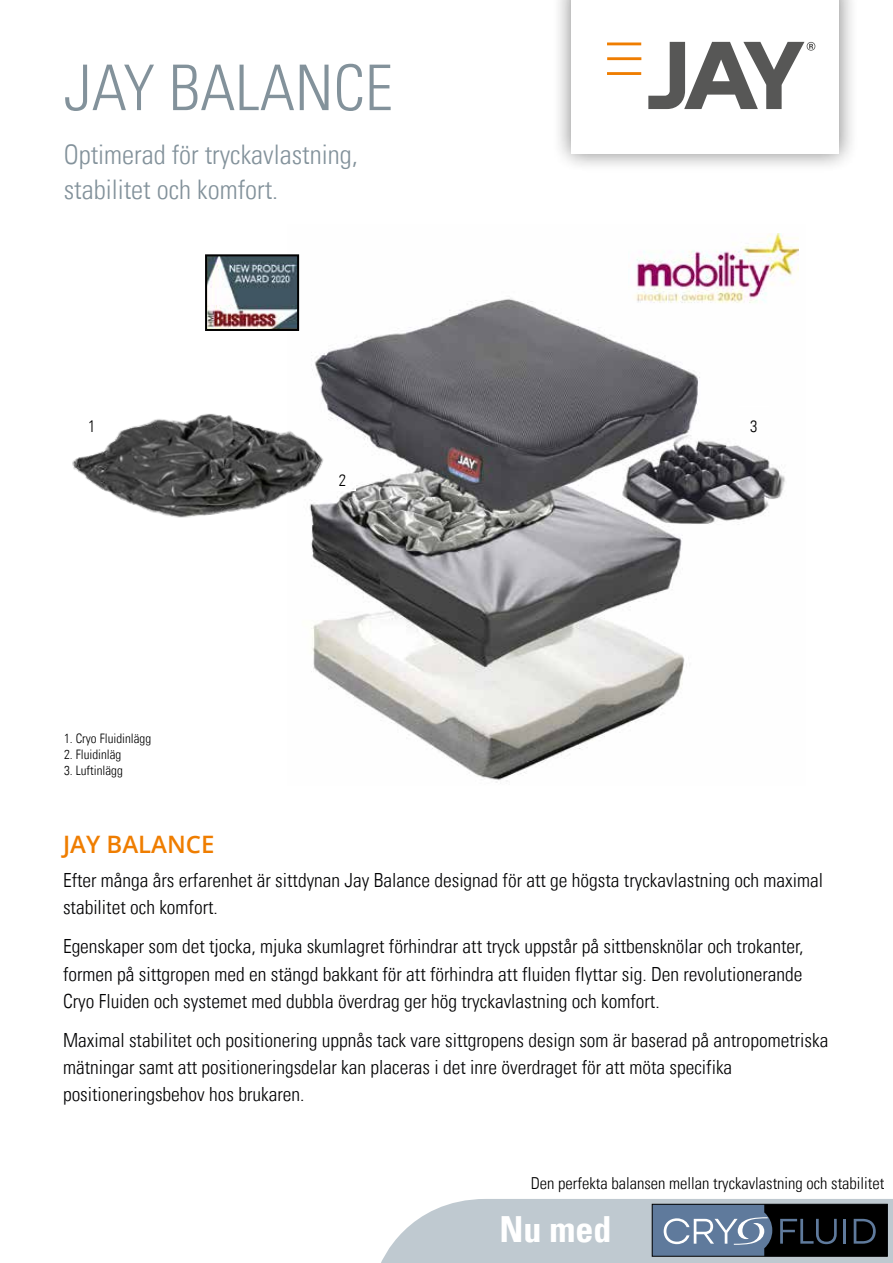
<style>
.page{position:relative;width:893px;height:1263px;background:#fff}
.page>*{position:absolute;margin:0;border:0;box-sizing:border-box;transform-origin:0 0}
.t1{font:63px "Univers Com 47 Light Cond";color:#83929b}
.t2{font:36px "Univers Com 67 Bold Cond";color:#fff}
.t3{font:27px/34.5px "Univers Com 47 Light Cond";color:#83929b}
.t4{font:600 24px "Open Sans";color:#ef7d00}
.t5{font:19.5px/27px "Univers Com 47 Light Cond";color:#020203}
.t6{font:16.5px "Univers Com 47 Light Cond";color:#000}
.t7{font:13.05px "Univers Com 47 Light Cond";color:#000}
</style>
<div class="page">
<img style="left:299px;top:233px;width:500px;height:550px">
<img style="left:72px;top:406px;width:273px;height:139px">
<img style="left:208px;top:257px;width:88px;height:71px">
<div style="left:205px;top:254px;width:94px;height:77px;border:2px solid #020203"></div>
<img style="left:628px;top:234px;width:170px;height:79px">
<div style="left:551px;top:0;width:308px;height:173px;background:#000;opacity:.5"></div>
<div style="left:571px;top:0;width:268px;height:153px;background:#fff"></div>
<hr style="left:607px;top:57px;width:34px;height:3px;background:#ef7d00">
<hr style="left:607px;top:72px;width:34px;height:3px;background:#ef7d00">
<hr style="left:607px;top:43px;width:34px;height:2px;background:#ef7d00">
<svg style="left:648px;top:42px;width:167px;height:67px"></svg>
<svg style="left:381px;top:1199px;width:512px;height:64px"></svg>
<h1 class="t1" style="left:64px;top:50px;width:331px">JAY BALANCE</h1>
<h3 class="t3" style="left:64px;top:138px;width:295px">Optimerad för tryckavlastning, stabilitet och komfort.</h3>
<p class="t6" style="left:88px;top:416px;width:9px">1</p>
<p class="t7" style="left:64px;top:730px;width:89px">1. Cryo Fluidinlägg</p>
<p class="t7" style="left:64px;top:746px;width:59px">2. Fluidinläg</p>
<p class="t7" style="left:64px;top:762px;width:60px">3. Luftinlägg</p>
<p class="t6" style="left:339px;top:470px;width:9px">2</p>
<p class="t6" style="left:750px;top:416px;width:9px">3</p>
<p class="t4" style="left:63px;top:828px;width:153px">JAY BALANCE</p>
<p class="t5" style="left:63px;top:866px;width:762px">Efter många års erfarenhet är sittdynan Jay Balance designad för att ge högsta tryckavlastning och maximal stabilitet och komfort.</p>
<p class="t5" style="left:63px;top:933px;width:742px;text-align:justify">Egenskaper som det tjocka, mjuka skumlagret förhindrar att tryck uppstår på sittbensknölar och trokanter, formen på sittgropen med en stängd bakkant för att förhindra att fluiden flyttar sig. Den revolutionerande Cryo Fluiden och systemet med dubbla överdrag ger hög tryckavlastning och komfort.</p>
<p class="t5" style="left:63px;top:1027px;width:767px">Maximal stabilitet och positionering uppnås tack vare sittgropens design som är baserad på antropometriska mätningar samt att positioneringsdelar kan placeras i det inre överdraget för att möta specifika positioneringsbehov hos brukaren.</p>
<p class="t6" style="left:531px;top:1173px;width:355px">Den perfekta balansen mellan tryckavlastning och stabilitet</p>
<h2 class="t2" style="left:499px;top:1207px;width:113px">Nu med</h2>
</div>
